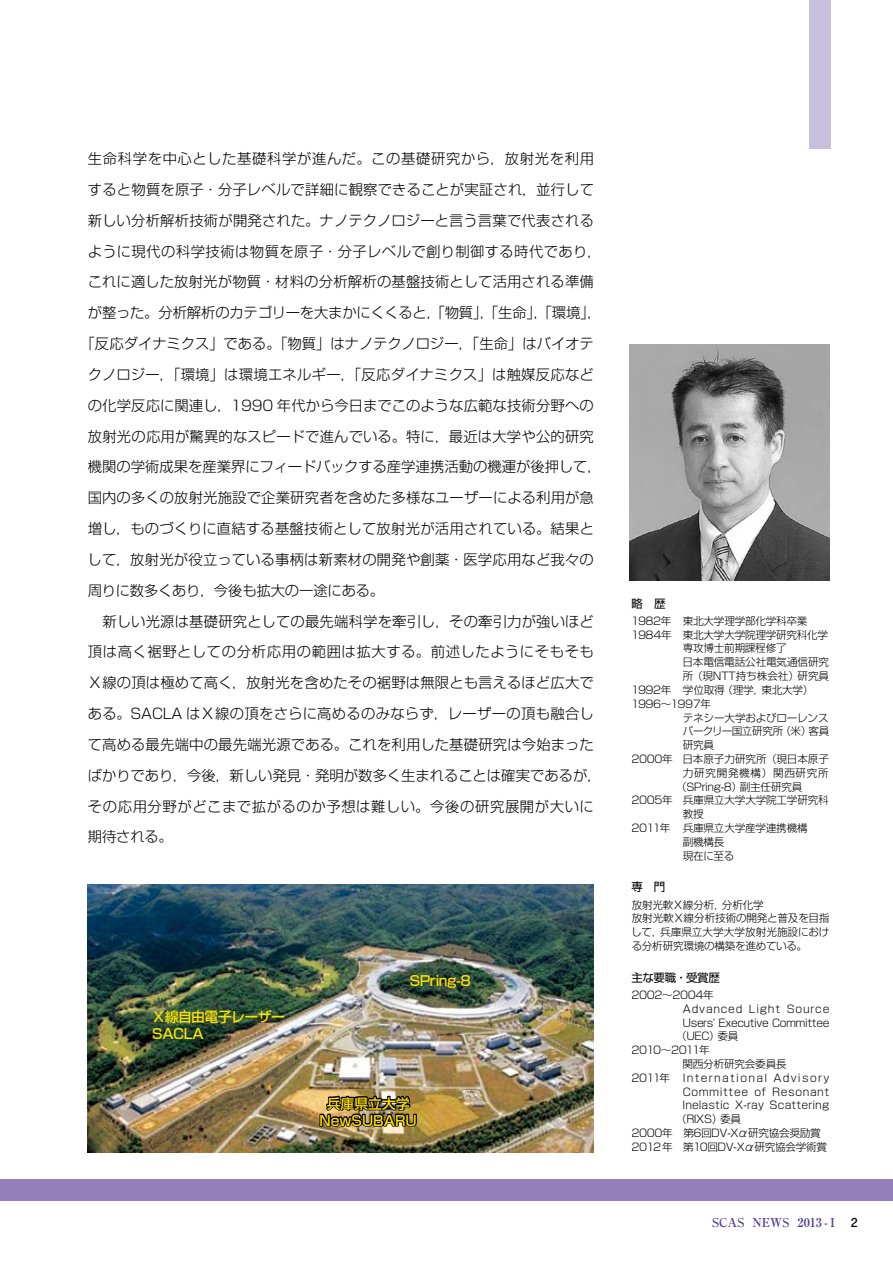
<style>
.page{position:relative;width:893px;height:1263px;background:#fff}
.page>*{position:absolute;margin:0;border:0;box-sizing:border-box;transform-origin:0 0}
.t1{font:300 14.4px "Shin Go Pro";letter-spacing:.01em;color:#000}
.t2{font:300 14.4px "Shin Go Pro";letter-spacing:.04em;color:#000}
.t3{font:300 14.4px "Shin Go Pro";letter-spacing:-.015em;color:#000}
.t4{font:300 14.4px "Shin Go Pro";letter-spacing:.03em;color:#000}
.t5{font:300 14.4px "Shin Go Pro";letter-spacing:.045em;color:#000}
.t6{font:500 13.8px/17px "Shin Go Pro";letter-spacing:-.02em;color:#ffe100}
.t7{font:500 13.8px/17px "Shin Go Pro";color:#ffe100;text-align:center}
.t8{font:700 12.15px "Ryumin Pro";color:#4f3a93}
.t9{font:11.55px "Shin Go Pro";letter-spacing:-.03em;color:#000}
.t10{font:300 10.65px/13.8px "Shin Go Pro";letter-spacing:-.025em;color:#000}
.t11{font:300 10.65px "Shin Go Pro";letter-spacing:-.045em;color:#000}
.t12{font:300 10.65px "Shin Go Pro";letter-spacing:.125em;color:#000}
.t13{font:300 10.65px "Shin Go Pro";letter-spacing:.01em;color:#000}
.t14{font:300 10.65px "Shin Go Pro";letter-spacing:.07em;color:#000}
.t15{font:300 10.65px "Shin Go Pro";letter-spacing:.055em;color:#000}
.t16{font:300 10.65px "Shin Go Pro";letter-spacing:.06em;color:#000}
.t17{font:300 10.65px "Shin Go Pro";letter-spacing:-.09em;color:#000}
</style>
<div class="page">
<div style="left:0;top:1179px;width:893px;height:21px;background:#9481bb"></div>
<div style="left:810px;top:0;width:21px;height:148px;background:#c9c0de"></div>
<img style="left:629px;top:344px;width:200px;height:236px">
<img style="left:88px;top:884px;width:506px;height:268px">
<img style="left:318px;top:1094px;width:100px;height:40px">
<p class="t5" style="left:88px;top:147px;width:508px">生命科学を中心とした基礎科学が進んだ。この基礎研究から，放射光を利用</p>
<p class="t1" style="left:88px;top:178px;width:508px">すると物質を原子・分子レベルで詳細に観察できることが実証され，並行して</p>
<p class="t1" style="left:88px;top:208px;width:508px">新しい分析解析技術が開発された。ナノテクノロジーと言う言葉で代表される</p>
<p class="t4" style="left:88px;top:239px;width:515px">ように現代の科学技術は物質を原子・分子レベルで創り制御する時代であり，</p>
<p class="t1" style="left:88px;top:270px;width:508px">これに適した放射光が物質・材料の分析解析の基盤技術として活用される準備</p>
<p class="t3" style="left:88px;top:301px;width:515px">が整った。分析解析のカテゴリーを大まかにくくると，「物質」，「生命」，「環境」，</p>
<p class="t1" style="left:80px;top:332px;width:515px">「反応ダイナミクス」である。「物質」はナノテクノロジー，「生命」はバイオテ</p>
<p class="t1" style="left:88px;top:363px;width:508px">クノロジー，「環境」は環境エネルギー，「反応ダイナミクス」は触媒反応など</p>
<p class="t1" style="left:88px;top:393px;width:508px">の化学反応に関連し，1990 年代から今日までこのような広範な技術分野への</p>
<p class="t1" style="left:88px;top:424px;width:508px">放射光の応用が驚異的なスピードで進んでいる。特に，最近は大学や公的研究</p>
<p class="t1" style="left:88px;top:455px;width:515px">機関の学術成果を産業界にフィードバックする産学連携活動の機運が後押して，</p>
<p class="t1" style="left:88px;top:486px;width:508px">国内の多くの放射光施設で企業研究者を含めた多様なユーザーによる利用が急</p>
<p class="t1" style="left:88px;top:517px;width:508px">増し，ものづくりに直結する基盤技術として放射光が活用されている。結果と</p>
<p class="t1" style="left:88px;top:548px;width:508px">して，放射光が役立っている事柄は新素材の開発や創薬・医学応用など我々の</p>
<p class="t3" style="left:88px;top:578px;width:298px">周りに数多くあり，今後も拡大の一途にある。</p>
<p class="t1" style="left:88px;top:609px;width:507px">　新しい光源は基礎研究としての最先端科学を牽引し，その牽引力が強いほど</p>
<p class="t2" style="left:88px;top:640px;width:508px">頂は高く裾野としての分析応用の範囲は拡大する。前述したようにそもそも</p>
<p class="t1" style="left:88px;top:671px;width:508px">Ｘ線の頂は極めて高く，放射光を含めたその裾野は無限とも言えるほど広大で</p>
<p class="t1" style="left:88px;top:702px;width:508px">ある。SACLA はＸ線の頂をさらに高めるのみならず，レーザーの頂も融合し</p>
<p class="t1" style="left:88px;top:733px;width:508px">て高める最先端中の最先端光源である。これを利用した基礎研究は今始まった</p>
<p class="t1" style="left:88px;top:763px;width:515px">ばかりであり，今後，新しい発見・発明が数多く生まれることは確実であるが，</p>
<p class="t2" style="left:88px;top:794px;width:508px">その応用分野がどこまで拡がるのか予想は難しい。今後の研究展開が大いに</p>
<p class="t1" style="left:88px;top:825px;width:87px">期待される。</p>
<p class="t6" style="left:152px;top:1007px;width:135px">Ｘ線自由電子レーザー<br>SACLA</p>
<p class="t6" style="left:410px;top:971px;width:63px">SPring-8</p>
<p class="t7" style="left:320px;top:1093px;width:99px">兵庫県立大学<br>NewSUBARU</p>
<p class="t9" style="left:631px;top:594px;width:36px">略　歴</p>
<p class="t10" style="left:631px;top:612px;width:178px">1982年 東北大学理学部化学科卒業</p>
<p class="t10" style="left:631px;top:626px;width:199px">1984年 東北大学大学院理学研究科化学</p>
<p class="t10" style="left:683px;top:640px;width:105px">専攻博士前期課程修了</p>
<p class="t10" style="left:683px;top:654px;width:148px">日本電信電話公社電気通信研究</p>
<p class="t10" style="left:683px;top:668px;width:148px">所（現NTT持ち株会社）研究員</p>
<p class="t10" style="left:631px;top:682px;width:184px">1992年　学位取得（理学，東北大学）</p>
<p class="t11" style="left:631px;top:695px;width:81px">1996～1997年</p>
<p class="t10" style="left:683px;top:709px;width:147px">テネシー大学およびローレンス</p>
<p class="t10" style="left:683px;top:723px;width:148px">バークリー国立研究所（米）客員</p>
<p class="t10" style="left:683px;top:737px;width:33px">研究員</p>
<p class="t10" style="left:632px;top:751px;width:199px">2000年　日本原子力研究所（現日本原子</p>
<p class="t16" style="left:683px;top:764px;width:147px">力研究開発機構）関西研究所</p>
<p class="t10" style="left:676px;top:778px;width:128px">（SPring-8）副主任研究員</p>
<p class="t10" style="left:632px;top:792px;width:199px">2005年　兵庫県立大学大学院工学研究科</p>
<p class="t10" style="left:683px;top:806px;width:23px">教授</p>
<p class="t10" style="left:632px;top:820px;width:178px">2011年　兵庫県立大学産学連携機構</p>
<p class="t10" style="left:683px;top:834px;width:43px">副機構長</p>
<p class="t10" style="left:683px;top:847px;width:53px">現在に至る</p>
<p class="t9" style="left:631px;top:877px;width:35px">専　門</p>
<p class="t10" style="left:631px;top:896px;width:200px">放射光軟Ｘ線分析，分析化学<br>放射光軟Ｘ線分析技術の開発と普及を目指して，兵庫県立大学大学放射光施設における分析研究環境の構築を進めている。</p>
<p class="t9" style="left:631px;top:968px;width:90px">主な要職・受賞歴</p>
<p class="t10" style="left:632px;top:986px;width:84px">2002～2004年</p>
<p class="t14" style="left:683px;top:1000px;width:148px">Advanced Light Source</p>
<p class="t10" style="left:683px;top:1014px;width:148px">Users' Executive Committee</p>
<p class="t10" style="left:676px;top:1028px;width:64px">（UEC）委員</p>
<p class="t17" style="left:632px;top:1041px;width:80px">2010～2011年</p>
<p class="t10" style="left:683px;top:1056px;width:106px">関西分析研究会委員長</p>
<p class="t12" style="left:632px;top:1069px;width:199px">2011年　International Advisory</p>
<p class="t15" style="left:683px;top:1083px;width:148px">Committee of Resonant</p>
<p class="t13" style="left:683px;top:1096px;width:148px">Inelastic X-ray Scattering</p>
<p class="t10" style="left:676px;top:1111px;width:66px">（RIXS）委員</p>
<p class="t10" style="left:632px;top:1125px;width:191px">2000年　第6回DV-Xα研究協会奨励賞</p>
<p class="t11" style="left:632px;top:1138px;width:197px">2012年　第10回DV-Xα研究協会学術賞</p>
<p class="t8" style="left:712px;top:1213px;width:128px">SCAS NEWS 2013 -Ⅰ</p>
</div>
